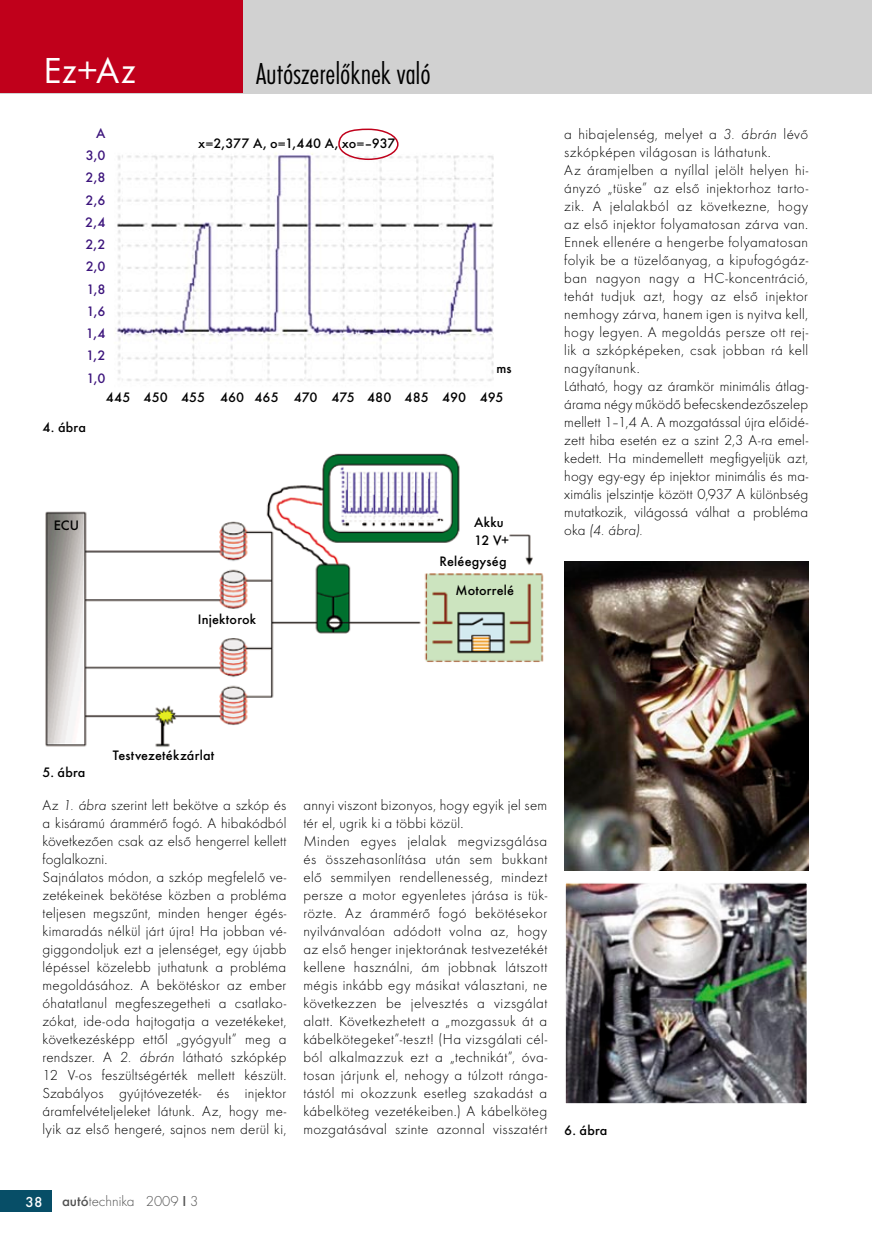
<style>
.page{position:relative;width:872px;height:1246px;background:#fff}
.page>*{position:absolute;margin:0;border:0;box-sizing:border-box;transform-origin:0 0}
.t1{font:37.5px "Futura TOT Boo";color:#fff}
.t2{font:31.5px "Futura TOT Lig Con";letter-spacing:-.005em;color:#000}
.t3{font:300 15px/18px "Futura TOT";letter-spacing:.02em;color:#000}
.t4{font:300 15px "Futura TOT";color:#535353}
.t5{font:500 15px "Futura TOT";color:#fff}
.t6{font:500 14.25px/18px "Futura TOT";letter-spacing:.01em;color:#000}
.t7{font:500 14.25px/22.2px "Futura TOT";color:#3c147c;text-align:justify}
.s1{font-style:italic}
.s2{font-weight:500}
</style>
<div class="page">
<div style="left:0;top:1191px;width:51px;height:21px;background:#074e67"></div>
<div style="left:0;top:0;width:872px;height:93px;background:#d1d1d1"></div>
<div style="left:0;top:0;width:242px;height:92px;background:#c0001b"></div>
<img style="left:115px;top:128px;width:379px;height:253px">
<div style="left:338px;top:129px;width:60px;height:31px;border:2px solid #c0001b;border-radius:50%"></div>
<img style="left:45px;top:453px;width:499px;height:294px">
<img style="left:564px;top:561px;width:244px;height:310px">
<img style="left:567px;top:885px;width:238px;height:217px">
<div style="left:564px;top:882px;width:244px;height:223px;border:2px solid #fff"></div>
<p class="t1" style="left:43px;top:48px;width:94px">Ez+Az</p>
<p class="t2" style="left:256px;top:56px;width:176px">Autószerelőknek való</p>
<p class="t7" style="left:85px;top:122px;width:22px;text-indent:11px">A 3,0<br>2,8<br>2,6<br>2,4<br>2,2<br>2,0<br>1,8<br>1,6<br>1,4<br>1,2<br>1,0</p>
<p class="t6" style="left:198px;top:134px;width:199px">x=2,377 A, o=1,440 A, xo=–937</p>
<p class="t6" style="left:496px;top:360px;width:17px">ms</p>
<p class="t6" style="left:43px;top:418px;width:45px">4. ábra</p>
<p class="t6" style="left:106px;top:388px;width:399px">445 450 455 460 465 470 475 480 485 490 495</p>
<p class="t6" style="left:54px;top:517px;width:27px">ECU</p>
<p class="t6" style="left:474px;top:513px;width:37px">Akku<br>12 V+</p>
<p class="t6" style="left:455px;top:547px;width:60px;line-height:29px;text-indent:-16px">Reléegység<br>Motorrelé</p>
<p class="t6" style="left:198px;top:610px;width:60px">Injektorok</p>
<p class="t3" style="left:564px;top:125px;width:245px">a hibajelenség, melyet a <span class="s1">3. ábrán</span> lévő szkópképen világosan is láthatunk.<br>Az áramjelben a nyíllal jelölt helyen hi&shy;ányzó „tüske” az első injektorhoz tarto&shy;zik. A jelalakból az következne, hogy az első injektor folyamatosan zárva van.<br>Ennek ellenére a hengerbe folyamatosan folyik be a tüzelőanyag, a kipufogógáz&shy;ban nagyon nagy a HC-koncentráció, tehát tudjuk azt, hogy az első injektor nemhogy zárva, hanem igen is nyitva kell, hogy legyen. A megoldás persze ott rej&shy;lik a szkópképeken, csak jobban rá kell nagyítanunk.<br>Látható, hogy az áramkör minimális átlag&shy;árama négy működő befecskendezőszelep mellett 1–1,4 A. A mozgatással újra előidé&shy;zett hiba esetén ez a szint 2,3 A-ra emel&shy;kedett. Ha mindemellett megfigyeljük azt, hogy egy-egy ép injektor minimális és ma&shy;ximális jelszintje között 0,937 A különbség mutatkozik, világossá válhat a probléma oka <span class="s1">(4. ábra).</span></p>
<p class="t6" style="left:43px;top:763px;width:44px">5. ábra</p>
<p class="t6" style="left:113px;top:746px;width:103px">Testvezetékzárlat</p>
<p class="t3" style="left:43px;top:796px;width:245px">Az <span class="s1">1. ábra</span> szerint lett bekötve a szkóp és a kisáramú árammérő fogó. A hibakódból következően csak az első hengerrel kellett foglalkozni.<br>Sajnálatos módon, a szkóp megfelelő ve&shy;zetékeinek bekötése közben a probléma teljesen megszűnt, minden henger égés&shy;kimaradás nélkül járt újra! Ha jobban vé&shy;giggondoljuk ezt a jelenséget, egy újabb lépéssel közelebb juthatunk a probléma megoldásához. A bekötéskor az ember óhatatlanul megfeszegetheti a csatlako&shy;zókat, ide-oda hajtogatja a vezetékeket, következésképp ettől „gyógyult” meg a rendszer. A <span class="s1">2. ábrán</span> látható szkópkép 12 V-os feszültségérték mellett készült.<br>Szabályos gyújtóvezeték- és injektor áramfelvételjeleket látunk. Az, hogy me&shy;lyik az első hengeré, sajnos nem derül ki,</p>
<p class="t3" style="left:303px;top:796px;width:245px">annyi viszont bizonyos, hogy egyik jel sem tér el, ugrik ki a többi közül.<br>Minden egyes jelalak megvizsgálása és összehasonlítása után sem bukkant elő semmilyen rendellenesség, mindezt persze a motor egyenletes járása is tük&shy;rözte. Az árammérő fogó bekötésekor nyilvánvalóan adódott volna az, hogy az első henger injektorának testvezetékét kellene használni, ám jobbnak látszott mégis inkább egy másikat választani, ne következzen be jelvesztés a vizsgálat alatt. Következhetett a „mozgassuk át a kábelkötegeket”-teszt! (Ha vizsgálati cél&shy;ból alkalmazzuk ezt a „technikát”, óva&shy;tosan járjunk el, nehogy a túlzott ránga&shy;tástól mi okozzunk esetleg szakadást a kábelköteg vezetékeiben.) A kábelköteg mozgatásával szinte azonnal visszatért</p>
<p class="t6" style="left:564px;top:1121px;width:45px">6. ábra</p>
<p class="t5" style="left:26px;top:1193px;width:19px">38</p>
<p class="t4" style="left:62px;top:1193px;width:138px"><span class="s2">autó</span>technika 2009 <span class="s2">I</span> 3</p>
</div>
